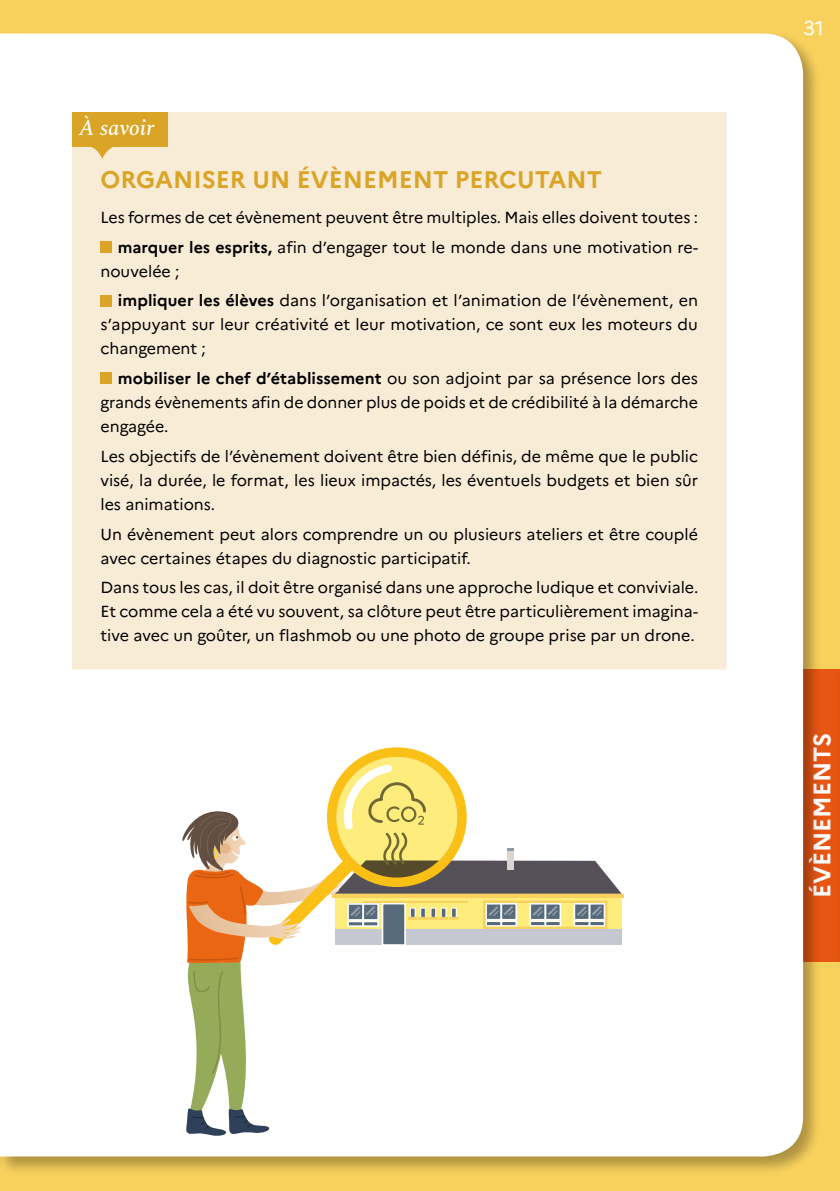
<style>
.page{position:relative;width:840px;height:1191px;background:#fff}
.page>*{position:absolute;margin:0;border:0;box-sizing:border-box;transform-origin:0 0}
.titre_encart_2{font:700 24px "Marianne";color:#daa527}
.Titre_encart_grd{font:700 24px "Marianne";color:#fff}
.titre_cartouche{font:italic 500 22px "Spectral";color:#fff}
.t1{font:20px "Marianne";color:#fff}
.texte_encart_2{font:16px/24px "Marianne";color:#000;text-align:justify}
.s1{font-weight:700}
</style>
<div class="page">
<div style="left:0;top:0;width:839px;height:1191px;background:#f8d15d"></div>
<div style="left:802px;top:669px;width:37px;height:292px;background:#e85614"></div>
<div style="left:0;top:31px;width:821px;height:1144px;background:#000;opacity:.3"></div>
<div style="left:0;top:34px;width:802px;height:1122px;background:#fff"></div>
<div style="left:72px;top:112px;width:654px;height:557px;background:#f9ecd7"></div>
<div style="left:72px;top:112px;width:95px;height:34px;background:#daa527"></div>
<svg style="left:80px;top:146px;width:40px;height:13px"></svg>
<div style="left:100px;top:241px;width:12px;height:12px;background:#daa527"></div>
<div style="left:100px;top:295px;width:12px;height:11px;background:#daa527"></div>
<div style="left:100px;top:373px;width:12px;height:11px;background:#daa527"></div>
<svg style="left:182px;top:740px;width:439px;height:396px;background:#eae3cf"></svg>
<div style="left:833px;top:662px;width:6px;height:314px;background:#000;opacity:.2"></div>
<p class="titre_cartouche" style="left:79px;top:112px;width:76px">À savoir</p>
<p class="titre_encart_2" style="left:100px;top:164px;width:503px">ORGANISER UN ÉVÈNEMENT PERCUTANT</p>
<p class="texte_encart_2" style="left:100px;top:205px;width:598px">Les formes de cet évènement peuvent être multiples. Mais elles doivent toutes :</p>
<p class="texte_encart_2" style="left:100px;top:235px;width:598px;text-indent:17px"><span class="s1">marquer les esprits,</span> afin d’engager tout le monde dans une motivation re&shy;nouvelée ;</p>
<p class="texte_encart_2" style="left:100px;top:289px;width:599px;text-indent:17px"><span class="s1">impliquer les élèves</span> dans l’organisation et l’animation de l’évènement, en s’appuyant sur leur créativité et leur motivation, ce sont eux les moteurs du changement ;</p>
<p class="texte_encart_2" style="left:100px;top:366px;width:599px;text-indent:18px"><span class="s1">mobiliser le chef d’établissement</span> ou son adjoint par sa présence lors des grands évènements afin de donner plus de poids et de crédibilité à la démarche engagée.</p>
<p class="texte_encart_2" style="left:100px;top:444px;width:599px">Les objectifs de l’évènement doivent être bien définis, de même que le public visé, la durée, le format, les lieux impactés, les éventuels budgets et bien sûr les animations.</p>
<p class="texte_encart_2" style="left:100px;top:522px;width:598px">Un évènement peut alors comprendre un ou plusieurs ateliers et être couplé avec certaines étapes du diagnostic participatif.</p>
<p class="texte_encart_2" style="left:100px;top:575px;width:599px">Dans tous les cas, il doit être organisé dans une approche ludique et conviviale.<br>Et comme cela a été vu souvent, sa clôture peut être particulièrement imagina&shy;tive avec un goûter, un flashmob ou une photo de groupe prise par un drone.</p>
<p class="t1" style="left:802px;top:16px;width:22px">31</p>
<p class="Titre_encart_grd" style="left:806px;top:897px;width:167px;rotate:-90deg">ÉVÈNEMENTS</p>
</div>
